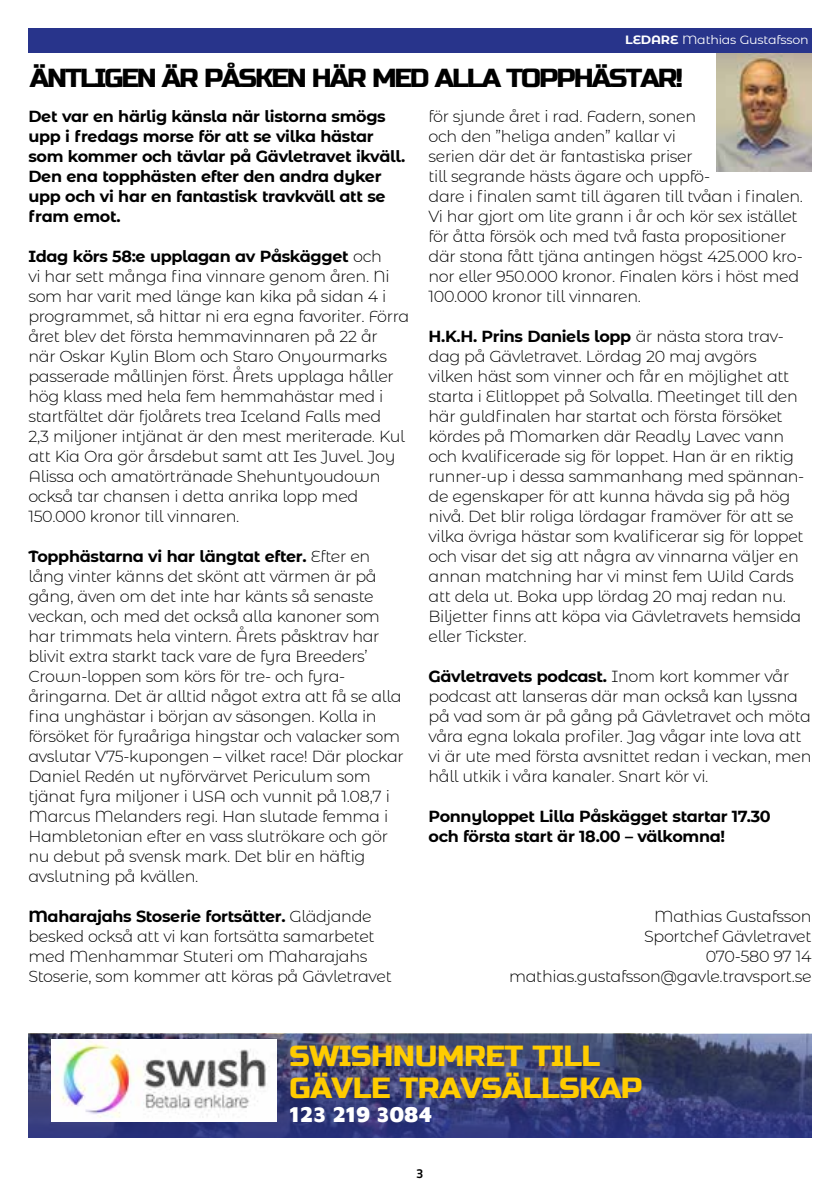
<style>
.page{position:relative;width:840px;height:1191px;background:#fff}
.page>*{position:absolute;margin:0;border:0;box-sizing:border-box;transform-origin:0 0}
.t1{font:29px/32px "Russo One";letter-spacing:-.015em;color:#fc0;scale:1.05 1}
.t2{font:26px "Russo One";letter-spacing:-.075em;color:#000;scale:1.05 1}
.t3{font:900 22px "Maven Pro";letter-spacing:-.01em;color:#fff}
.t4{font:300 16px/20px "Montserrat Alternates";letter-spacing:-.02em;color:#000}
.t5{font:700 16px/20px "Montserrat Alternates";letter-spacing:-.02em;color:#000}
.t6{font:12px "Montserrat Alternates";letter-spacing:-.015em;color:#fff;scale:1.05 1}
.t7{font:700 12px "ATG Text";color:#000}
.s1{font-weight:700}
</style>
<div class="page">
<img style="left:28px;top:1034px;width:783px;height:103px">
<img style="left:51px;top:1039px;width:225px;height:83px">
<div style="left:28px;top:28px;width:783px;height:25px;background:#28348b"></div>
<img style="left:716px;top:53px;width:95px;height:118px">
<p class="t6" style="left:625px;top:31px;width:176px"><span class="s1">LEDARE</span> Mathias Gustafsson</p>
<h2 class="t2" style="left:30px;top:63px;width:623px">ÄNTLIGEN ÄR PÅSKEN HÄR MED ALLA TOPPHÄSTAR!</h2>
<p class="t5" style="left:28px;top:105px;width:378px">Det var en härlig känsla när listorna smögs upp i fredags morse för att se vilka hästar som kommer och tävlar på Gävletravet ikväll.<br>Den ena topphästen efter den andra dyker upp och vi har en fantastisk travkväll att se fram emot.</p>
<p class="t4" style="left:28px;top:245px;width:382px"><span class="s1">Idag körs 58:e upplagan av Påskägget</span> och<br>vi har sett många fina vinnare genom åren. Ni som har varit med länge kan kika på sidan 4 i programmet, så hittar ni era egna favoriter. Förra året blev det första hemmavinnaren på 22 år<br>när Oskar Kylin Blom och Staro Onyourmarks passerade mållinjen först. Årets upplaga håller hög klass med hela fem hemmahästar med i startfältet där fjolårets trea Iceland Falls med<br>2,3 miljoner intjänat är den mest meriterade. Kul att Kia Ora gör årsdebut samt att Ies Juvel. Joy Alissa och amatörtränade Shehuntyoudown också tar chansen i detta anrika lopp med 150.000 kronor till vinnaren.</p>
<p class="t4" style="left:28px;top:545px;width:377px"><span class="s1">Topphästarna vi har längtat efter.</span> Efter en lång vinter känns det skönt att värmen är på gång, även om det inte har känts så senaste veckan, och med det också alla kanoner som har trimmats hela vintern. Årets påsktrav har blivit extra starkt tack vare de fyra Breeders’ Crown-loppen som körs för tre- och fyra&shy;åringarna. Det är alltid något extra att få se alla fina unghästar i början av säsongen. Kolla in försöket för fyraåriga hingstar och valacker som avslutar V75-kupongen – vilket race! Där plockar Daniel Redén ut nyförvärvet Periculum som tjänat fyra miljoner i USA och vunnit på 1.08,7 i Marcus Melanders regi. Han slutade femma i Hambletonian efter en vass slutrökare och gör nu debut på svensk mark. Det blir en häftig avslutning på kvällen.</p>
<p class="t4" style="left:28px;top:905px;width:365px"><span class="s1">Maharajahs Stoserie fortsätter.</span> Glädjande besked också att vi kan fortsätta samarbetet med Menhammar Stuteri om Maharajahs Stoserie, som kommer att köras på Gävletravet</p>
<p class="t4" style="left:428px;top:105px;width:376px">för sjunde året i rad. Fadern, sonen<br>och den ”heliga anden” kallar vi<br>serien där det är fantastiska priser<br>till segrande hästs ägare och uppfö-<br>dare i finalen samt till ägaren till tvåan i finalen.<br>Vi har gjort om lite grann i år och kör sex istället för åtta försök och med två fasta propositioner där stona fått tjäna antingen högst 425.000 kro&shy;nor eller 950.000 kronor. Finalen körs i höst med 100.000 kronor till vinnaren.</p>
<p class="t4" style="left:428px;top:325px;width:377px"><span class="s1">H.K.H. Prins Daniels lopp</span> är nästa stora trav&shy;dag på Gävletravet. Lördag 20 maj avgörs vilken häst som vinner och får en möjlighet att starta i Elitloppet på Solvalla. Meetinget till den här guldfinalen har startat och första försöket kördes på Momarken där Readly Lavec vann och kvalificerade sig för loppet. Han är en riktig runner-up i dessa sammanhang med spännan&shy;de egenskaper för att kunna hävda sig på hög nivå. Det blir roliga lördagar framöver för att se vilka övriga hästar som kvalificerar sig för loppet och visar det sig att några av vinnarna väljer en annan matchning har vi minst fem Wild Cards att dela ut. Boka upp lördag 20 maj redan nu.<br>Biljetter finns att köpa via Gävletravets hemsida eller Tickster.</p>
<p class="t4" style="left:428px;top:665px;width:384px"><span class="s1">Gävletravets podcast.</span> Inom kort kommer vår podcast att lanseras där man också kan lyssna på vad som är på gång på Gävletravet och möta våra egna lokala profiler. Jag vågar inte lova att vi är ute med första avsnittet redan i veckan, men håll utkik i våra kanaler. Snart kör vi.</p>
<p class="t5" style="left:428px;top:805px;width:343px">Ponnyloppet Lilla Påskägget startar 17.30 och första start är 18.00 – välkomna!</p>
<p class="t4" style="left:508px;top:905px;width:304px;text-align:right">Mathias Gustafsson<br>Sportchef Gävletravet<br>070-580 97 14 mathias.gustafsson@gavle.travsport.se</p>
<h1 class="t1" style="left:289px;top:1040px;width:337px">SWISHNUMRET TILL<br>GÄVLE TRAVSÄLLSKAP</h1>
<h3 class="t3" style="left:289px;top:1098px;width:144px">123 219 3084</h3>
<p class="t7" style="left:416px;top:1166px;width:8px">3</p>
</div>
